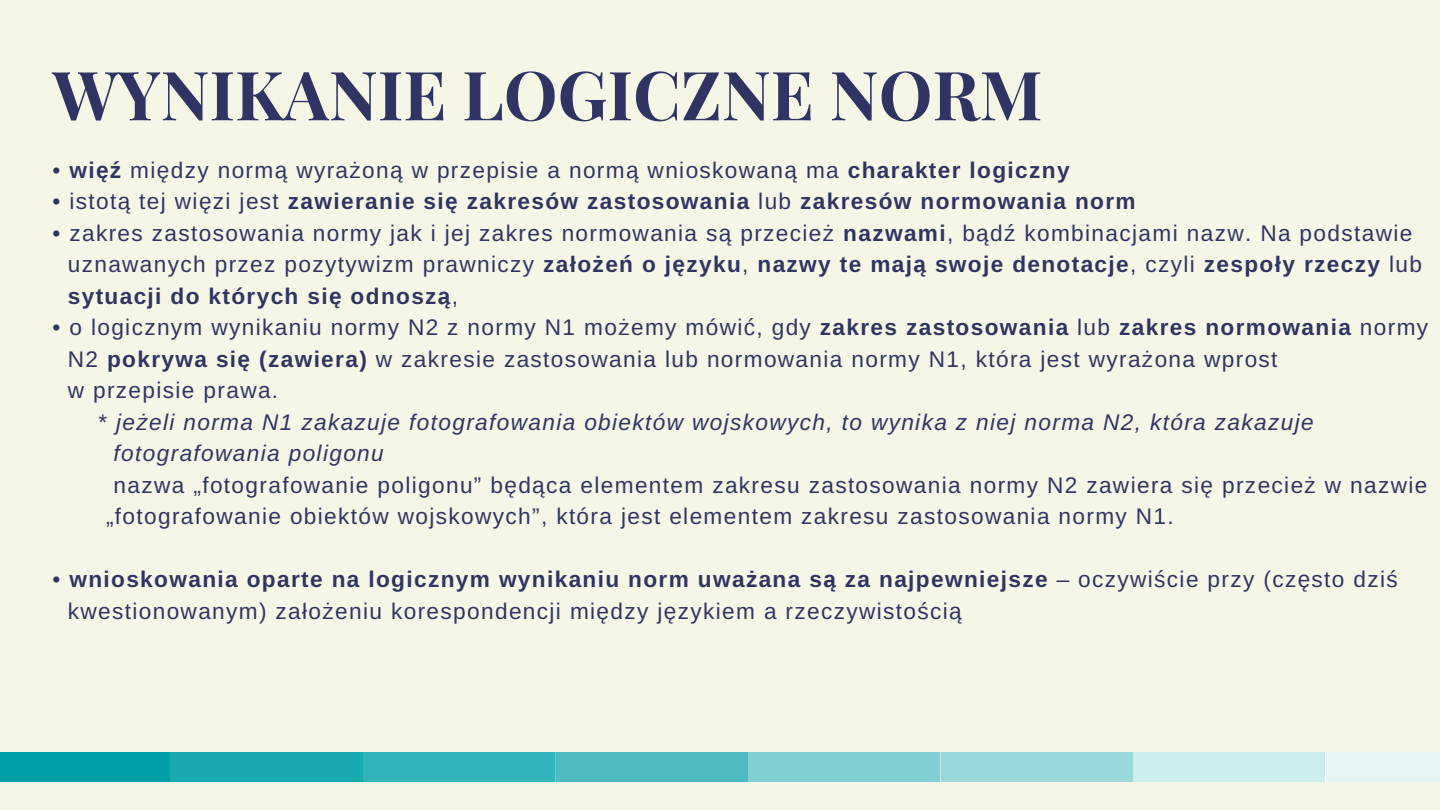
<style>
.page{position:relative;width:1440px;height:810px;background:#f5f6e5}
.page>*{position:absolute;margin:0;border:0;box-sizing:border-box;transform-origin:0 0}
.t1{font:700 67.9px "Playfair Display";color:#303463}
.t2{font:22.6px/31.5px "Arimo";letter-spacing:.06em;color:#303463}
.t3{font:italic 22.6px "Arimo";letter-spacing:.06em;color:#303463}
.t4{font:700 22.6px "Arimo";letter-spacing:.06em;color:#303463}
.s1{font-weight:700}
.s2{font-family:"Liberation Sans";font-weight:700}
.s3{font-family:"Liberation Sans"}
.s4{font-weight:400}
.s5{font-family:"Liberation Sans";font-weight:400}
.s6{font-style:normal}
</style>
<div class="page">
<div style="left:0;top:752px;width:1440px;height:30px;background:#01a0a9"></div>
<div style="left:748px;top:752px;width:193px;height:30px;background:#7fcfd3"></div>
<div style="left:1133px;top:752px;width:193px;height:30px;background:#cceced"></div>
<div style="left:363px;top:752px;width:193px;height:30px;background:#33b3ba"></div>
<div style="left:1326px;top:752px;width:114px;height:30px;background:#e5f5f6"></div>
<div style="left:941px;top:752px;width:192px;height:30px;background:#99d9dc"></div>
<div style="left:556px;top:752px;width:192px;height:30px;background:#4cbcc2"></div>
<div style="left:171px;top:752px;width:192px;height:30px;background:#19a9b1"></div>
<h1 class="t1" style="left:52px;top:47px;width:991px">WYNIKANIE LOGICZNE NORM</h1>
<p class="t2" style="left:52px;top:154px;width:1019px">• <span class="s1">wi</span><span class="s2">ęź</span> mi<span class="s3">ę</span>dzy norm<span class="s3">ą</span> wyra<span class="s3">ż</span>on<span class="s3">ą</span> w przepisie a norm<span class="s3">ą</span> wnioskowan<span class="s3">ą</span> ma <span class="s1">charakter logiczny</span></p>
<p class="t4" style="left:52px;top:189px;width:1085px"><span class="s4">• istot</span><span class="s5">ą</span> <span class="s4">tej wi</span><span class="s5">ę</span><span class="s4">zi jest</span> zawieranie si<span class="s3">ę</span> zakresów zastosowania <span class="s4">lub</span> zakresów normowania norm</p>
<p class="t2" style="left:68px;top:217px;width:1356px;text-indent:-15px">• zakres zastosowania normy jak i jej zakres normowania s<span class="s3">ą</span> przecie<span class="s3">ż</span> <span class="s1">nazwami</span>, b<span class="s3">ą</span>d<span class="s3">ź</span> kombinacjami nazw. Na podstawie uznawanych przez pozytywizm prawniczy <span class="s1">za</span><span class="s2">ł</span><span class="s1">o</span><span class="s2">ż</span><span class="s1">e</span><span class="s2">ń</span> <span class="s1">o j</span><span class="s2">ę</span><span class="s1">zyku</span>, <span class="s1">nazwy te maj</span><span class="s2">ą</span> <span class="s1">swoje denotacje</span>, czyli <span class="s1">zespo</span><span class="s2">ł</span><span class="s1">y rzeczy</span> lub <span class="s1">sytuacji do których si</span><span class="s2">ę</span> <span class="s1">odnosz</span><span class="s2">ą</span>,</p>
<p class="t2" style="left:52px;top:312px;width:1377px">• o logicznym wynikaniu normy N2 z normy N1 mo<span class="s3">ż</span>emy mówi<span class="s3">ć</span>, gdy <span class="s1">zakres zastosowania</span> lub <span class="s1">zakres normowania</span> normy</p>
<p class="t2" style="left:68px;top:343px;width:1211px">N2 <span class="s1">pokrywa si</span><span class="s2">ę</span> <span class="s1">(zawiera)</span> w zakresie zastosowania lub normowania normy N1, która jest wyra<span class="s3">ż</span>ona wprost</p>
<p class="t2" style="left:68px;top:375px;width:212px">w przepisie prawa.</p>
<p class="t3" style="left:98px;top:409px;width:1217px"><span class="s6">*</span> je<span class="s3">ż</span>eli norma N1 zakazuje fotografowania obiektów wojskowych, to wynika z niej norma N2, która zakazuje</p>
<p class="t3" style="left:114px;top:441px;width:272px">fotografowania poligonu</p>
<p class="t2" style="left:114px;top:469px;width:1315px">nazwa „fotografowanie poligonu” b<span class="s3">ę</span>d<span class="s3">ą</span>ca elementem zakresu zastosowania normy N2 zawiera si<span class="s3">ę</span> przecie<span class="s3">ż</span> w nazwie</p>
<p class="t2" style="left:106px;top:501px;width:1069px">„fotografowanie obiektów wojskowych”, która jest elementem zakresu zastosowania normy N1.</p>
<p class="t2" style="left:68px;top:564px;width:1332px;text-indent:-15px">• <span class="s1">wnioskowania oparte na logicznym wynikaniu norm uwa</span><span class="s2">ż</span><span class="s1">ana s</span><span class="s2">ą</span> <span class="s1">za najpewniejsze</span> – oczywi<span class="s3">ś</span>cie przy (cz<span class="s3">ę</span>sto dzi<span class="s3">ś </span>kwestionowanym) za<span class="s3">ł</span>o<span class="s3">ż</span>eniu korespondencji mi<span class="s3">ę</span>dzy j<span class="s3">ę</span>zykiem a rzeczywisto<span class="s3">ś</span>ci<span class="s3">ą</span></p>
</div>
